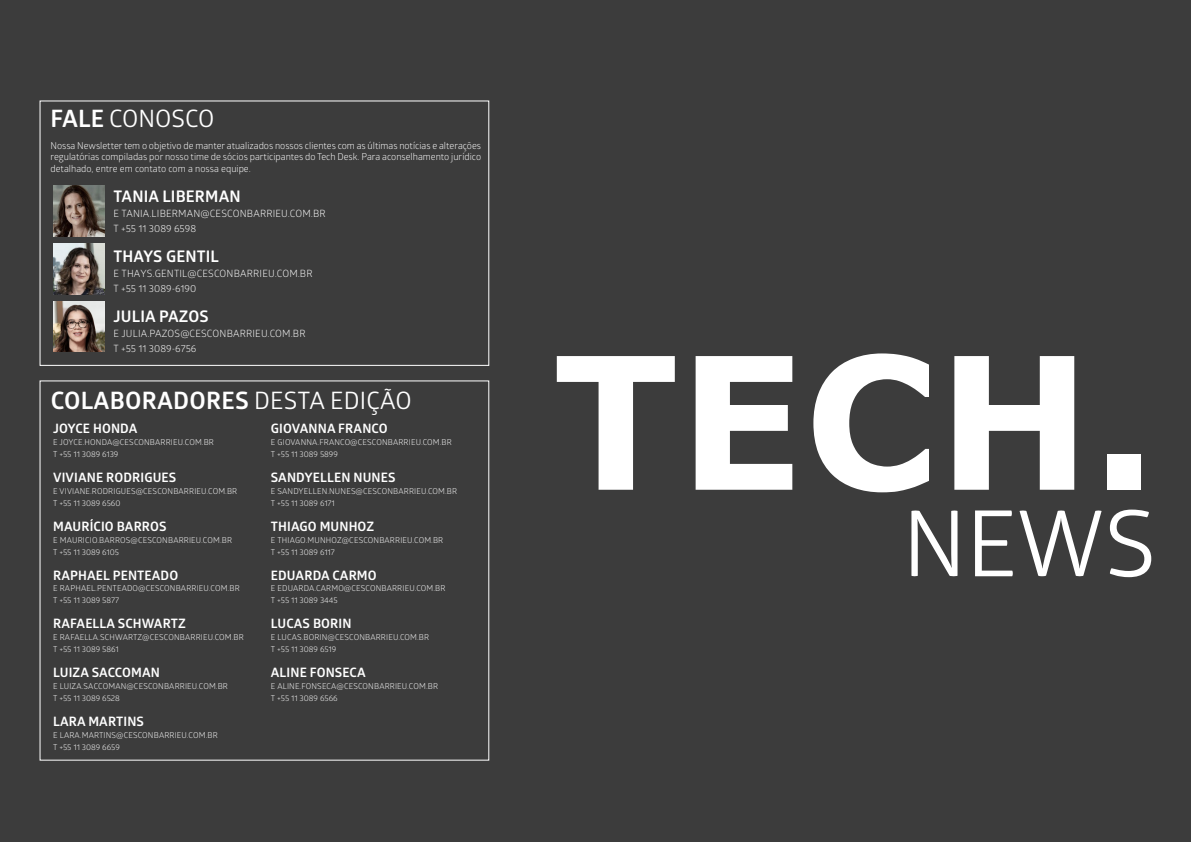
<style>
.page{position:relative;width:1191px;height:842px;background:#3c3c3c}
.page>*{position:absolute;margin:0;border:0;box-sizing:border-box;transform-origin:0 0}
.t1{font:700 183.8px "Verdana";color:#fff}
.t2{font:91.3px "Glober";color:#fff}
.t3{font:700 24px "Glober";letter-spacing:.01em;color:#fff}
.t4{font:24px "Glober";color:#fff}
.t5{font:700 16px "Glober";letter-spacing:.01em;color:#fff}
.t6{font:700 13px "Glober";letter-spacing:.01em;color:#fff}
.t7{font:10px/14.8px "Glober";letter-spacing:.02em;color:#fff}
.t8{font:9.5px/11.4px "Glober";color:#fff;text-align:justify}
.t9{font:8.1px/12px "Glober";letter-spacing:.02em;color:#fff}
.s1{font-weight:700}
.s2{font-weight:400}
</style>
<div class="page">
<div style="left:40px;top:101px;width:449px;height:265px;border:1px solid #fff"></div>
<img style="left:54px;top:186px;width:51px;height:50px">
<img style="left:54px;top:243px;width:51px;height:51px">
<img style="left:54px;top:301px;width:51px;height:51px">
<h3 class="t4" style="left:51px;top:102px;width:165px"><span class="s1">FALE</span> CONOSCO</h3>
<p class="t8" style="left:51px;top:139px;width:432px">Nossa Newsletter tem o objetivo de manter atualizados nossos clientes com as últimas notícias e alterações regulatórias compiladas por nosso time de sócios participantes do Tech Desk. Para aconselhamento jurídico detalhado, entre em contato com a nossa equipe.</p>
<h3 class="t5" style="left:113px;top:185px;width:129px">TANIA LIBERMAN</h3>
<p class="t7" style="left:113px;top:205px;width:214px">E TANIA.LIBERMAN@CESCONBARRIEU.COM.BR<br>T +55 11 3089 6598</p>
<h3 class="t5" style="left:113px;top:245px;width:107px">THAYS GENTIL</h3>
<p class="t7" style="left:113px;top:265px;width:201px">E THAYS.GENTIL@CESCONBARRIEU.COM.BR<br>T +55 11 3089-6190</p>
<h3 class="t5" style="left:113px;top:305px;width:97px">JULIA PAZOS</h3>
<p class="t7" style="left:113px;top:325px;width:193px">E JULIA.PAZOS@CESCONBARRIEU.COM.BR<br>T +55 11 3089-6756</p>
<h3 class="t3" style="left:51px;top:383px;width:363px">COLABORADORES <span class="s2">DESTA EDIÇÃO</span></h3>
<h3 class="t6" style="left:53px;top:420px;width:86px">JOYCE HONDA</h3>
<p class="t9" style="left:53px;top:436px;width:162px">E JOYCE.HONDA@CESCONBARRIEU.COM.BR<br>T +55 11 3089 6139</p>
<h3 class="t6" style="left:53px;top:468px;width:125px">VIVIANE RODRIGUES</h3>
<p class="t9" style="left:53px;top:485px;width:186px">E VIVIANE.RODRIGUES@CESCONBARRIEU.COM.BR<br>T +55 11 3089 6560</p>
<h3 class="t6" style="left:53px;top:517px;width:115px">MAURÍCIO BARROS</h3>
<p class="t9" style="left:53px;top:533px;width:180px">E MAURICIO.BARROS@CESCONBARRIEU.COM.BR<br>T +55 11 3089 6105</p>
<h3 class="t6" style="left:53px;top:566px;width:127px">RAPHAEL PENTEADO</h3>
<p class="t9" style="left:53px;top:582px;width:188px">E RAPHAEL.PENTEADO@CESCONBARRIEU.COM.BR<br>T +55 11 3089 5877</p>
<h3 class="t6" style="left:53px;top:614px;width:134px">RAFAELLA SCHWARTZ</h3>
<p class="t9" style="left:53px;top:631px;width:192px">E RAFAELLA.SCHWARTZ@CESCONBARRIEU.COM.BR<br>T +55 11 3089 5861</p>
<h3 class="t6" style="left:53px;top:663px;width:108px">LUIZA SACCOMAN</h3>
<p class="t9" style="left:53px;top:679px;width:176px">E LUIZA.SACCOMAN@CESCONBARRIEU.COM.BR<br>T +55 11 3089 6528</p>
<h3 class="t6" style="left:53px;top:712px;width:92px">LARA MARTINS</h3>
<p class="t9" style="left:53px;top:728px;width:166px">E LARA.MARTINS@CESCONBARRIEU.COM.BR<br>T +55 11 3089 6659</p>
<h3 class="t6" style="left:271px;top:420px;width:118px">GIOVANNA FRANCO</h3>
<p class="t9" style="left:271px;top:436px;width:182px">E GIOVANNA.FRANCO@CESCONBARRIEU.COM.BR<br>T +55 11 3089 5899</p>
<h3 class="t6" style="left:271px;top:468px;width:126px">SANDYELLEN NUNES</h3>
<p class="t9" style="left:271px;top:485px;width:188px">E SANDYELLEN.NUNES@CESCONBARRIEU.COM.BR<br>T +55 11 3089 6171</p>
<h3 class="t6" style="left:271px;top:517px;width:105px">THIAGO MUNHOZ</h3>
<p class="t9" style="left:271px;top:533px;width:174px">E THIAGO.MUNHOZ@CESCONBARRIEU.COM.BR<br>T +55 11 3089 6117</p>
<h3 class="t6" style="left:271px;top:566px;width:107px">EDUARDA CARMO</h3>
<p class="t9" style="left:271px;top:582px;width:176px">E EDUARDA.CARMO@CESCONBARRIEU.COM.BR<br>T +55 11 3089 3445</p>
<h3 class="t6" style="left:271px;top:614px;width:82px">LUCAS BORIN</h3>
<p class="t9" style="left:271px;top:631px;width:160px">E LUCAS.BORIN@CESCONBARRIEU.COM.BR<br>T +55 11 3089 6519</p>
<h3 class="t6" style="left:271px;top:663px;width:96px">ALINE FONSECA</h3>
<p class="t9" style="left:271px;top:679px;width:169px">E ALINE.FONSECA@CESCONBARRIEU.COM.BR<br>T +55 11 3089 6566</p>
<h1 class="t1" style="left:553px;top:293px;width:606px">TECH.</h1>
<h2 class="t2" style="left:902px;top:480px;width:255px">NEWS</h2>
</div>
